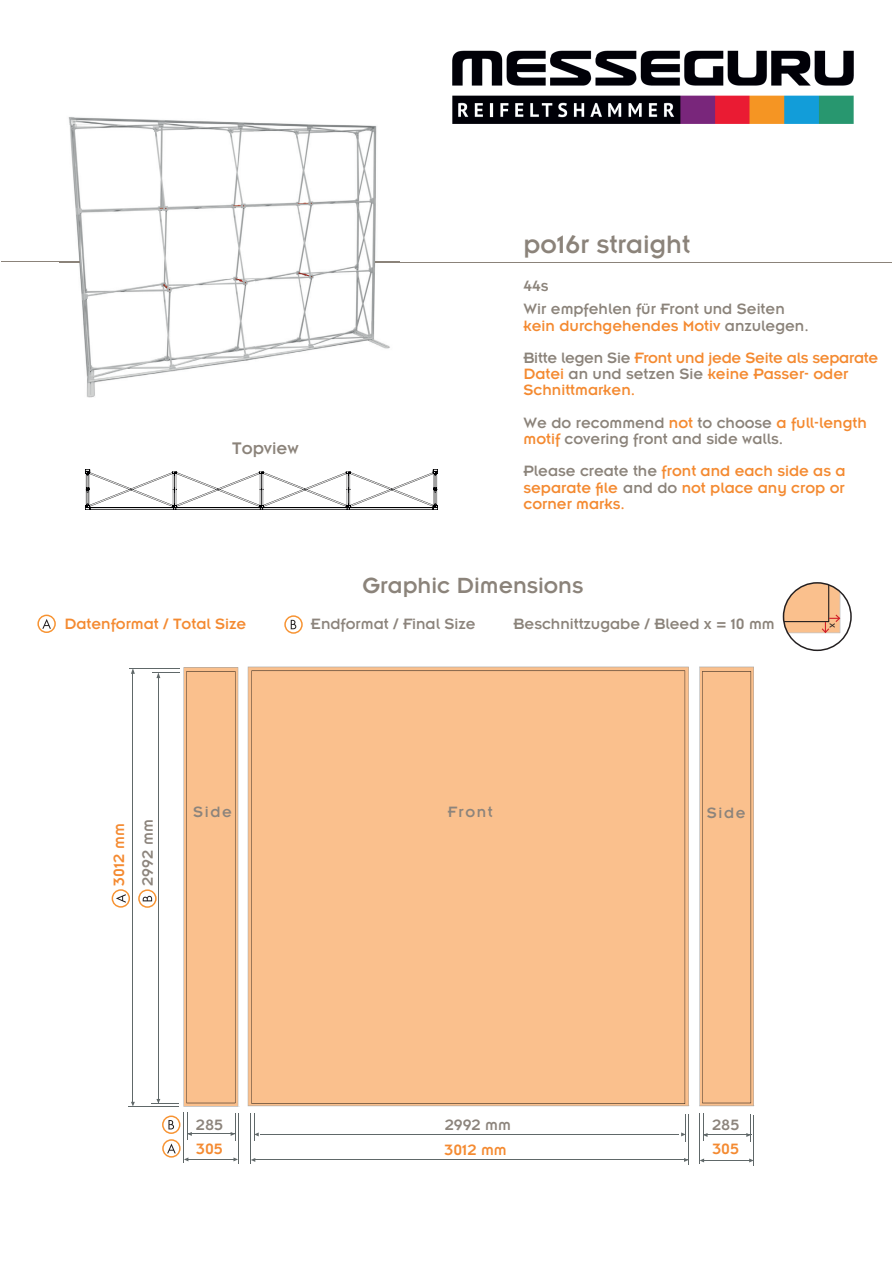
<style>
.page{position:relative;width:893px;height:1263px;background:#fff}
.page>*{position:absolute;margin:0;border:0;box-sizing:border-box;transform-origin:0 0}
.t1{font:27.6px "Insignia LT Pro";color:#8b837a}
.t2{font:24.15px "Insignia LT Pro";color:#8b837a}
.t3{font:18.45px "Insignia LT Pro";color:#8b837a}
.t4{font:16.5px/16.2px "Insignia LT Pro";color:#f48a31}
.t5{font:16.5px/16.2px "Insignia LT Pro";color:#8b837a}
.t6{font:16.5px "Insignia LT Pro";color:#8c847c}
.t7{font:10.65px "Myriad Pro";color:#231f20}
.s1{color:#f48a31}
.s2{color:#8b837a}
</style>
<div class="page">
<svg style="left:85px;top:469px;width:353px;height:40px"></svg>
<hr style="left:376px;top:262px;width:516px;height:1px;background:#8b837a">
<hr style="left:1px;top:261px;width:78px;height:1px;background:#8b837a">
<img style="left:59px;top:117px;width:341px;height:281px">
<svg style="left:376px;top:262px;width:24px;height:1px"></svg>
<svg style="left:59px;top:261px;width:20px;height:1px"></svg>
<svg style="left:248px;top:667px;width:441px;height:439px;background:#e6b489"></svg>
<svg style="left:699px;top:667px;width:55px;height:439px;background:#f4bd8c"></svg>
<hr style="left:260px;top:1134px;width:418px;height:1px;background:#606869">
<svg style="left:254px;top:1113px;width:5px;height:28px"></svg>
<hr style="left:254px;top:1160px;width:434px;height:1px;background:#606869">
<hr style="left:688px;top:1114px;width:1px;height:51px;background:#606869">
<hr style="left:250px;top:1113px;width:1px;height:51px;background:#606869">
<svg style="left:681px;top:1114px;width:5px;height:28px"></svg>
<hr style="left:238px;top:1114px;width:1px;height:50px;background:#606869">
<hr style="left:183px;top:1112px;width:1px;height:51px;background:#606869">
<hr style="left:704px;top:1135px;width:47px;height:1px;background:#606869">
<svg style="left:703px;top:1114px;width:4px;height:27px"></svg>
<hr style="left:701px;top:1160px;width:50px;height:1px;background:#606869">
<hr style="left:753px;top:1115px;width:1px;height:50px;background:#606869">
<hr style="left:699px;top:1114px;width:1px;height:50px;background:#606869">
<svg style="left:746px;top:1115px;width:5px;height:27px"></svg>
<svg style="left:112px;top:667px;width:126px;height:494px"></svg>
<div style="left:251px;top:671px;width:434px;height:433px;background:#fac08d"></div>
<svg style="left:783px;top:582px;width:69px;height:69px"></svg>
<svg style="left:284px;top:615px;width:19px;height:19px"></svg>
<svg style="left:37px;top:615px;width:19px;height:18px"></svg>
<img style="left:452px;top:50px;width:402px;height:74px">
<h1 class="t1" style="left:523px;top:235px;width:168px">po16r straight</h1>
<p class="t3" style="left:232px;top:442px;width:68px">Topview</p>
<p class="t5" style="left:523px;top:279px;width:26px">44s</p>
<p class="t5" style="left:523px;top:302px;width:287px">Wir empfehlen für Front und Seiten <span class="s1">kein durchgehendes Motiv</span> anzulegen.</p>
<p class="t4" style="left:523px;top:351px;width:356px"><span class="s2">Bitte legen Sie</span> Front und jede Seite als separate<br>Datei <span class="s2">an und setzen Sie</span> keine Passer- oder<br>Schnittmarken.</p>
<p class="t5" style="left:523px;top:416px;width:345px">We do recommend <span class="s1">not</span> to choose <span class="s1">a full-length motif</span> covering front and side walls.</p>
<p class="t4" style="left:523px;top:464px;width:323px;text-align:justify"><span class="s2">Please create the</span> front and each side as a separate file <span class="s2">and do</span> not place any crop or corner marks.</p>
<h2 class="t2" style="left:362px;top:577px;width:222px">Graphic Dimensions</h2>
<p class="t4" style="left:65px;top:617px;width:183px">Datenformat / Total Size</p>
<p class="t6" style="left:311px;top:618px;width:166px">Endformat / Final Size</p>
<p class="t5" style="left:514px;top:617px;width:263px">Beschnittzugabe / Bleed x = 10 mm</p>
<p class="t7" style="left:840px;top:623px;width:6px;rotate:90deg">x</p>
<p class="t4" style="left:112px;top:886px;width:64px;rotate:-90deg">3012 mm</p>
<p class="t6" style="left:142px;top:886px;width:68px;rotate:-90deg">2992 mm</p>
<p class="t6" style="left:193px;top:806px;width:40px">Side</p>
<p class="t6" style="left:448px;top:806px;width:47px">Front</p>
<p class="t6" style="left:707px;top:807px;width:40px">Side</p>
<p class="t6" style="left:196px;top:1119px;width:29px">285</p>
<p class="t4" style="left:196px;top:1142px;width:28px">305</p>
<p class="t6" style="left:445px;top:1119px;width:68px">2992 mm</p>
<p class="t4" style="left:444px;top:1143px;width:64px">3012 mm</p>
<p class="t6" style="left:712px;top:1119px;width:29px">285</p>
<p class="t4" style="left:712px;top:1142px;width:28px">305</p>
</div>
